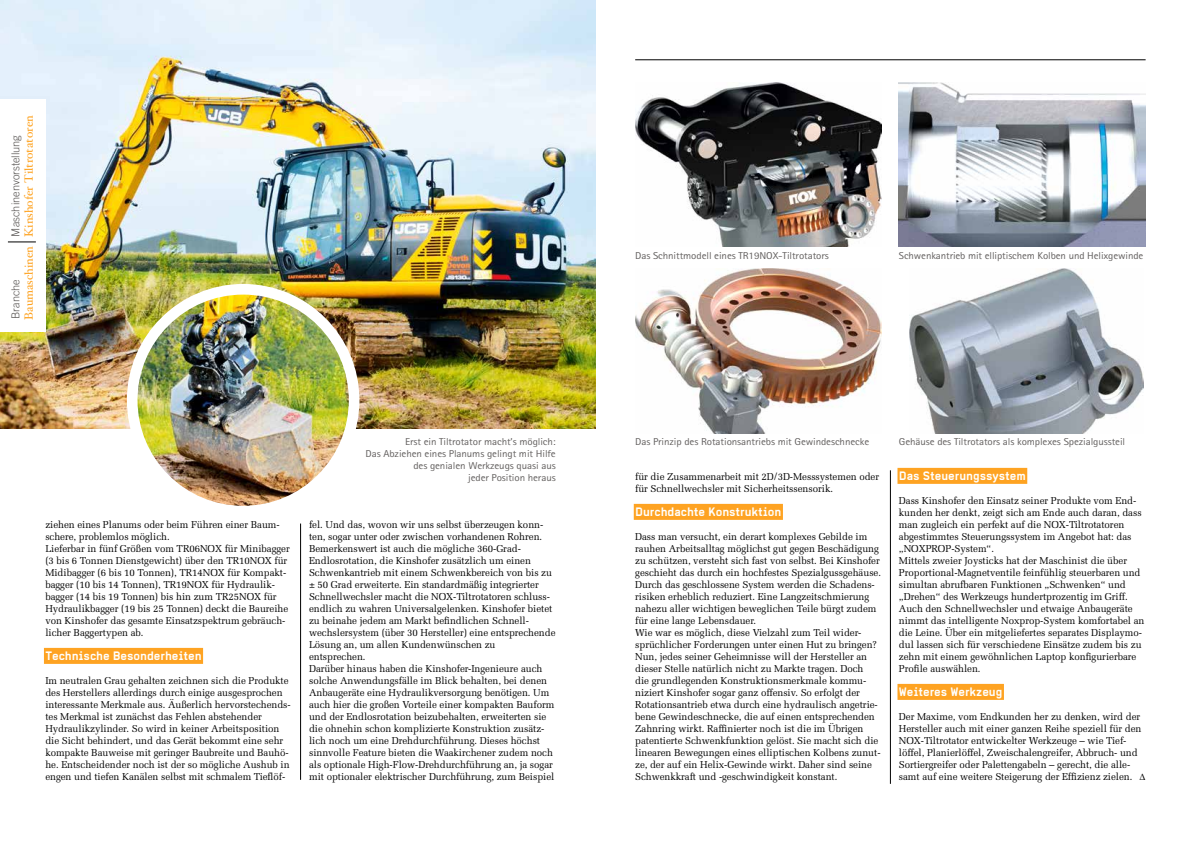
<style>
.page{position:relative;width:1191px;height:842px;background:#fff}
.page>*{position:absolute;margin:0;border:0;box-sizing:border-box;transform-origin:0 0}
.t1{font:700 12px "Alpha Headline CE";letter-spacing:-.005em;color:#fff}
.t2{font:12px "Hoefler Text";color:#fea322}
.t3{font:300 11px "Trade Gothic";color:#595654}
.t4{font:10px/12px "Melior LT Std";letter-spacing:-.005em;color:#000}
.t5{font:10px/12px "Agfa Rotis Sans Serif";letter-spacing:-.01em;color:#646160;text-align:right;scale:1.1 1}
.t6{font:10px "Agfa Rotis Sans Serif";letter-spacing:-.01em;color:#646160;scale:1.09 1}
</style>
<div class="page">
<hr style="left:635px;top:60px;width:510px;height:1px;background:#000">
<img style="left:0;top:0;width:595px;height:428px">
<div style="left:44px;top:648px;width:159px;height:16px;background:#fea322"></div>
<hr style="left:300px;top:523px;width:1px;height:257px;background:#000">
<img style="left:132px;top:289px;width:222px;height:222px;border-radius:111px">
<div style="left:127px;top:284px;width:232px;height:232px;border:11px solid #fff;border-radius:50%"></div>
<img style="left:635px;top:82px;width:247px;height:165px">
<img style="left:899px;top:82px;width:246px;height:165px">
<img style="left:635px;top:269px;width:247px;height:164px">
<img style="left:909px;top:269px;width:234px;height:164px">
<div style="left:634px;top:504px;width:149px;height:16px;background:#fea322"></div>
<div style="left:897px;top:468px;width:130px;height:16px;background:#fea322"></div>
<div style="left:897px;top:684px;width:107px;height:16px;background:#fea322"></div>
<hr style="left:890px;top:470px;width:1px;height:314px;background:#000">
<div style="left:0;top:99px;width:45px;height:233px;background:#fff"></div>
<svg style="left:8px;top:241px;width:28px;height:2px"></svg>
<p class="t2" style="left:22px;top:237px;width:124px;rotate:-90deg">Kinshofer Tiltrotatoren</p>
<p class="t3" style="left:9px;top:237px;width:103px;rotate:-90deg">Maschinenvorstellung</p>
<p class="t2" style="left:21px;top:320px;width:75px;rotate:-90deg">Baumaschinen</p>
<p class="t3" style="left:9px;top:319px;width:41px;rotate:-90deg">Branche</p>
<p class="t4" style="left:45px;top:519px;width:246px">ziehen eines Planums oder beim Führen einer Baum&shy;schere, problemlos möglich.<br>Lieferbar in fünf Größen vom TR06NOX für Minibagger (3 bis 6 Tonnen Dienstgewicht) über den TR10NOX für Midibagger (6 bis 10 Tonnen), TR14NOX für Kompakt&shy;bagger (10 bis 14 Tonnen), TR19NOX für Hydraulik&shy;bagger (14 bis 19 Tonnen) bis hin zum TR25NOX für Hydraulikbagger (19 bis 25 Tonnen) deckt die Baureihe von Kinshofer das gesamte Einsatzspektrum gebräuch&shy;licher Baggertypen ab.</p>
<p class="t1" style="left:45px;top:648px;width:158px">Technische Besonderheiten</p>
<p class="t4" style="left:45px;top:675px;width:247px">Im neutralen Grau gehalten zeichnen sich die Produkte des Herstellers allerdings durch einige ausgesprochen interessante Merkmale aus. Äußerlich hervorstechends&shy;tes Merkmal ist zunächst das Fehlen abstehender Hydraulikzylinder. So wird in keiner Arbeitsposition die Sicht behindert, und das Gerät bekommt eine sehr kompakte Bauweise mit geringer Baubreite und Bauhö&shy;he. Entscheidender noch ist der so mögliche Aushub in engen und tiefen Kanälen selbst mit schmalem Tieflöf-</p>
<p class="t5" style="left:365px;top:435px;width:174px">Erst ein Tiltrotator macht’s möglich:<br>Das Abziehen eines Planums gelingt mit Hilfe des genialen Werkzeugs quasi aus<br>jeder Position heraus</p>
<p class="t4" style="left:309px;top:519px;width:248px">fel. Und das, wovon wir uns selbst überzeugen konn&shy;ten, sogar unter oder zwischen vorhandenen Rohren.<br>Bemerkenswert ist auch die mögliche 360-Grad-Endlosrotation, die Kinshofer zusätzlich um einen Schwenkantrieb mit einem Schwenkbereich von bis zu ± 50 Grad erweiterte. Ein standardmäßig integrierter Schnellwechsler macht die NOX-Tiltrotatoren schluss&shy;endlich zu wahren Universalgelenken. Kinshofer bietet zu beinahe jedem am Markt befindlichen Schnell&shy;wechslersystem (über 30 Hersteller) eine entsprechende Lösung an, um allen Kundenwünschen zu<br>entsprechen.<br>Darüber hinaus haben die Kinshofer-Ingenieure auch solche Anwendungsfälle im Blick behalten, bei denen Anbaugeräte eine Hydraulikversorgung benötigen. Um auch hier die großen Vorteile einer kompakten Bauform und der Endlosrotation beizubehalten, erweiterten sie die ohnehin schon komplizierte Konstruktion zusätz&shy;lich noch um eine Drehdurchführung. Dieses höchst sinnvolle Feature bieten die Waakirchener zudem noch als optionale High-Flow-Drehdurchführung an, ja sogar mit optionaler elektrischer Durchführung, zum Beispiel</p>
<p class="t5" style="left:635px;top:249px;width:178px">Das Schnittmodell eines TR19NOX-Tiltrotators</p>
<p class="t6" style="left:899px;top:249px;width:226px">Schwenkantrieb mit elliptischem Kolben und Helixgewinde</p>
<p class="t5" style="left:635px;top:435px;width:214px">Das Prinzip des Rotationsantriebs mit Gewindeschnecke</p>
<p class="t5" style="left:899px;top:435px;width:207px">Gehäuse des Tiltrotators als komplexes Spezialgussteil</p>
<p class="t4" style="left:635px;top:471px;width:245px">für die Zusammenarbeit mit 2D/3D-Messsystemen oder für Schnellwechsler mit Sicherheitssensorik.</p>
<p class="t1" style="left:635px;top:504px;width:148px">Durchdachte Konstruktion</p>
<p class="t4" style="left:635px;top:531px;width:247px">Dass man versucht, ein derart komplexes Gebilde im rauhen Arbeitsalltag möglichst gut gegen Beschädigung zu schützen, versteht sich fast von selbst. Bei Kinshofer geschieht das durch ein hochfestes Spezialgussgehäuse.<br>Durch das geschlossene System werden die Schadens&shy;risiken erheblich reduziert. Eine Langzeitschmierung nahezu aller wichtigen beweglichen Teile bürgt zudem für eine lange Lebensdauer.<br>Wie war es möglich, diese Vielzahl zum Teil wider&shy;sprüchlicher Forderungen unter einen Hut zu bringen?<br>Nun, jedes seiner Geheimnisse will der Hersteller an dieser Stelle natürlich nicht zu Markte tragen. Doch<br>die grundlegenden Konstruktionsmerkmale kommu&shy;niziert Kinshofer sogar ganz offensiv. So erfolgt der Rotationsantrieb etwa durch eine hydraulisch angetrie&shy;bene Gewindeschnecke, die auf einen entsprechenden Zahnring wirkt. Raffinierter noch ist die im Übrigen patentierte Schwenkfunktion gelöst. Sie macht sich die linearen Bewegungen eines elliptischen Kolbens zunut&shy;ze, der auf ein Helix-Gewinde wirkt. Daher sind seine Schwenkkraft und -geschwindigkeit konstant.</p>
<p class="t1" style="left:899px;top:468px;width:128px">Das Steuerungssystem</p>
<p class="t4" style="left:899px;top:495px;width:247px">Dass Kinshofer den Einsatz seiner Produkte vom End&shy;kunden her denkt, zeigt sich am Ende auch daran, dass man zugleich ein perfekt auf die NOX-Tiltrotatoren abgestimmtes Steuerungssystem im Angebot hat: das „NOXPROP-System“.<br>Mittels zweier Joysticks hat der Maschinist die über Proportional-Magnetventile feinfühlig steuerbaren und simultan abrufbaren Funktionen „Schwenken“ und „Drehen“ des Werkzeugs hundertprozentig im Griff.<br>Auch den Schnellwechsler und etwaige Anbaugeräte nimmt das intelligente Noxprop-System komfortabel an die Leine. Über ein mitgeliefertes separates Displaymo&shy;dul lassen sich für verschiedene Einsätze zudem bis zu zehn mit einem gewöhnlichen Laptop konfigurierbare Profile auswählen.</p>
<p class="t1" style="left:899px;top:684px;width:105px">Weiteres Werkzeug</p>
<p class="t4" style="left:899px;top:711px;width:248px">Der Maxime, vom Endkunden her zu denken, wird der Hersteller auch mit einer ganzen Reihe speziell für den NOX-Tiltrotator entwickelter Werkzeuge – wie Tief&shy;löffel, Planierlöffel, Zweischalengreifer, Abbruch- und Sortiergreifer oder Palettengabeln – gerecht, die alle&shy;samt auf eine weitere Steigerung der Effizienz zielen. ∆</p>
</div>
